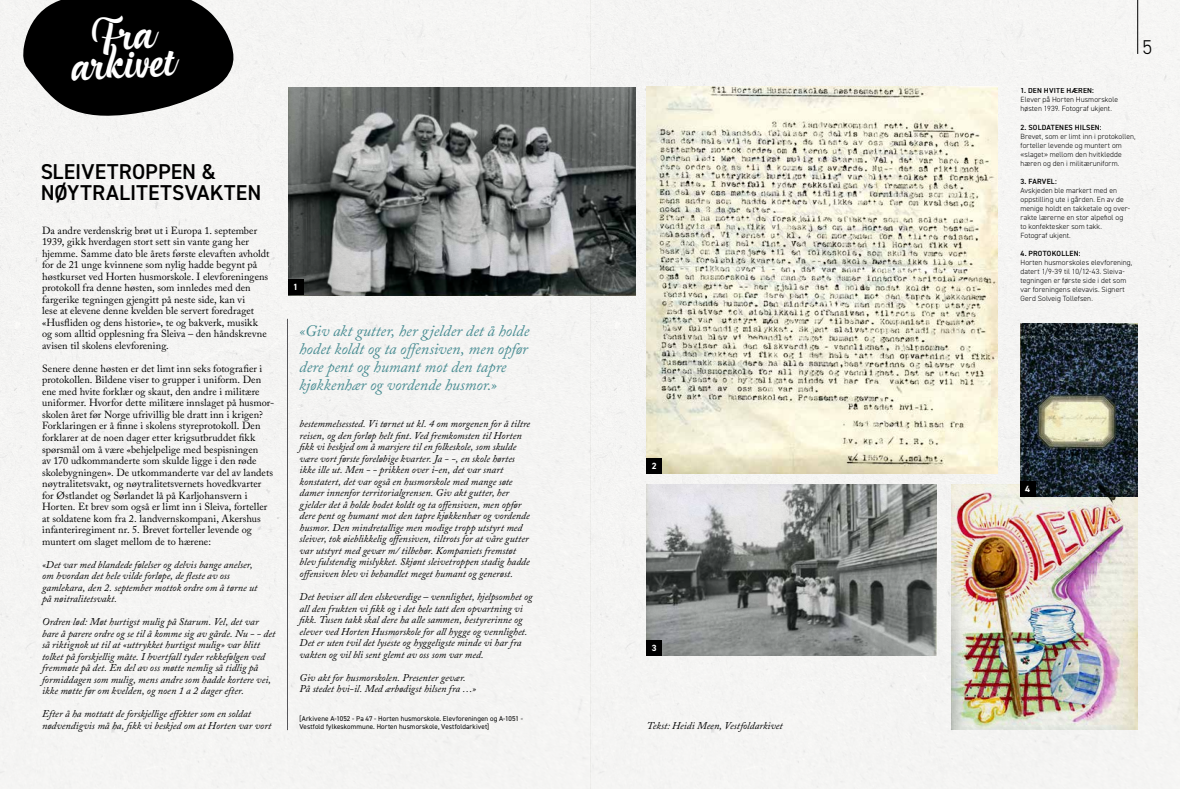
<style>
.page{position:relative;width:1180px;height:789px;background:#fff}
.page>*{position:absolute;margin:0;border:0;box-sizing:border-box;transform-origin:0 0}
.t1{font:41px "Handycheera";color:#fff}
.t2{font:600 21.5px/21.5px "DIN2014";letter-spacing:.01em;color:#000}
.t3{font:300 20px "DIN2014";color:#000}
.t4{font:italic 16px/18px "Adobe Caslon Pro";color:#488c92}
.t5{font:italic 10.3px/11.5px "Adobe Caslon Pro";color:#000}
.t6{font:10.3px/11.5px "Adobe Caslon Pro";letter-spacing:.005em;color:#000}
.t7{font:700 9px "DIN2014";color:#fff}
.t8{font:300 7.5px/9px "DIN2014";letter-spacing:.01em;color:#000}
.t9{font:600 7.5px "DIN2014";letter-spacing:.025em;color:#000}
.t10{font:7px/8px "DIN2014";letter-spacing:.01em;color:#000}
</style>
<div class="page">
<div style="left:0;top:0;width:590px;height:788px;background:#f4f4f3"></div>
<div style="left:590px;top:0;width:589px;height:788px;background:#f5f4f3"></div>
<hr style="left:1137px;top:0;width:1px;height:54px;background:#000">
<hr style="left:287px;top:318px;width:1px;height:411px;background:#56565a">
<img style="left:951px;top:484px;width:186px;height:245px">
<img style="left:1020px;top:323px;width:117px;height:173px">
<img style="left:646px;top:484px;width:290px;height:171px">
<img style="left:288px;top:88px;width:347px;height:207px">
<img style="left:646px;top:86px;width:351px;height:387px">
<div style="left:288px;top:279px;width:15px;height:16px;background:#000"></div>
<div style="left:646px;top:457px;width:15px;height:16px;background:#000"></div>
<div style="left:1019px;top:480px;width:15px;height:16px;background:#000"></div>
<div style="left:646px;top:639px;width:15px;height:16px;background:#000"></div>
<svg style="left:23px;top:0;width:211px;height:117px"></svg>
<h1 class="t1" style="left:69px;top:37px;width:105px;rotate:-3deg">arkivet</h1>
<h3 class="t3" style="left:1142px;top:35px;width:11px">5</h3>
<h2 class="t2" style="left:40px;top:160px;width:222px">SLEIVETROPPEN &amp;<br>NØYTRALITETSVAKTEN</h2>
<p class="t6" style="left:42px;top:224px;width:229px">Da andre verdenskrig brøt ut i Europa 1. september 1939, gikk hverdagen stort sett sin vante gang her hjemme. Samme dato ble årets første elevaften avholdt for de 21 unge kvinnene som nylig hadde begynt på høstkurset ved Horten husmorskole. I elevforeningens protokoll fra denne høsten, som innledes med den fargerike tegningen gjengitt på neste side, kan vi<br>lese at elevene denne kvelden ble servert foredraget «Husfliden og dens historie», te og bakverk, musikk og som alltid opplesning fra Sleiva – den håndskrevne avisen til skolens elevforening.</p>
<p class="t6" style="left:42px;top:362px;width:233px">Senere denne høsten er det limt inn seks fotografier i protokollen. Bildene viser to grupper i uniform. Den ene med hvite forklær og skaut, den andre i militære uniformer. Hvorfor dette militære innslaget på husmor&shy;skolen året før Norge ufrivillig ble dratt inn i krigen?<br>Forklaringen er å finne i skolens styreprotokoll. Den forklarer at de noen dager etter krigsutbruddet fikk spørsmål om å være «behjelpelige med bespisningen<br>av 170 udkommanderte som skulde ligge i den røde skolebygningen». De utkommanderte var del av landets nøytralitetsvakt, og nøytralitetsvernets hovedkvarter for Østlandet og Sørlandet lå på Karljohansvern i Horten. Et brev som også er limt inn i Sleiva, forteller at soldatene kom fra 2. landvernskompani, Akershus infanteriregiment nr. 5. Brevet forteller levende og muntert om slaget mellom de to hærene:</p>
<p class="t5" style="left:42px;top:558px;width:217px">«Det var med blandede følelser og delvis bange anelser, om hvordan det hele vilde forløpe, de fleste av oss gamlekara, den 2. september mottok ordre om å tørne ut på nøitralitetsvakt.</p>
<p class="t5" style="left:42px;top:615px;width:235px">Ordren lød: Møt hurtigst mulig på Starum. Vel, det var bare å parere ordre og se til å komme sig av gårde. Nu - - det så riktignok ut til at «uttrykket hurtigst mulig» var blitt tolket på forskjellig måte. I hvertfall tyder rekkefølgen ved fremmøte på det. En del av oss møtte nemlig så tidlig på formiddagen som mulig, mens andre som hadde kortere vei, ikke møtte før om kvelden, og noen 1 a 2 dager efter.</p>
<p class="t5" style="left:42px;top:707px;width:231px">Efter å ha mottatt de forskjellige effekter som en soldat nødvendigvis må ha, fikk vi beskjed om at Horten var vort</p>
<p class="t7" style="left:293px;top:281px;width:6px">1</p>
<h3 class="t4" style="left:299px;top:321px;width:231px">«Giv akt gutter, her gjelder det å holde hodet koldt og ta offensiven, men opfør dere pent og humant mot den tapre kjøkkenhær og vordende husmor.»</h3>
<p class="t5" style="left:299px;top:417px;width:232px">bestemmelsessted. Vi tørnet ut kl. 4 om morgenen for å tiltre reisen, og den forløp helt fint. Ved fremkomsten til Horten fikk vi beskjed om å marsjere til en folkeskole, som skulde være vort første foreløbige kvarter. Ja - -, en skole hørtes ikke ille ut. Men - - prikken over i-en, det var snart konstatert, det var også en husmorskole med mange søte damer innenfor territorialgrensen. Giv akt gutter, her gjelder det å holde hodet koldt og ta offensiven, men opfør dere pent og humant mot den tapre kjøkkenhær og vordende husmor. Den mindretallige men modige tropp utstyrt med sleiver, tok øieblikkelig offensiven, tiltrots for at våre gutter var utstyrt med gevær m/ tilbehør. Kompaniets fremstøt blev fulstendig mislykket. Skjønt sleivetroppen stadig hadde offensiven blev vi behandlet meget humant og generøst.</p>
<p class="t5" style="left:299px;top:590px;width:235px">Det beviser all den elskeverdige – vennlighet, hjelpsomhet og all den frukten vi fikk og i det hele tatt den opvartning vi fikk. Tusen takk skal dere ha alle sammen, bestyrerinne og elever ved Horten Husmorskole for all hygge og vennlighet.<br>Det er uten tvil det lyseste og hyggeligste minde vi har fra vakten og vil bli sent glemt av oss som var med.</p>
<p class="t5" style="left:299px;top:670px;width:178px">Giv akt for husmorskolen. Presenter gevær.<br>På stedet hvi-il. Med ærbødigst hilsen fra …»</p>
<p class="t10" style="left:299px;top:713px;width:225px">[Arkivene A-1052 - Pa 47 - Horten husmorskole. Elevforeningen og A-1051 -<br>Vestfold fylkeskommune. Horten husmorskole, Vestfoldarkivet]</p>
<p class="t5" style="left:646px;top:718px;width:137px">Tekst: Heidi Meen, Vestfoldarkivet</p>
<p class="t7" style="left:651px;top:459px;width:6px">2</p>
<p class="t7" style="left:651px;top:641px;width:6px">3</p>
<p class="t9" style="left:1020px;top:86px;width:75px">1. DEN HVITE HÆREN:</p>
<p class="t8" style="left:1020px;top:95px;width:99px">Elever på Horten Husmorskole høsten 1939. Fotograf ukjent.</p>
<p class="t9" style="left:1020px;top:122px;width:83px">2. SOLDATENES HILSEN:</p>
<p class="t8" style="left:1020px;top:131px;width:117px">Brevet, som er limt inn i protokollen, forteller levende og muntert om «slaget» mellom den hvitkledde hæren og den i militæruniform.</p>
<p class="t9" style="left:1020px;top:176px;width:38px">3. FARVEL:</p>
<p class="t8" style="left:1020px;top:185px;width:111px">Avskjeden ble markert med en oppstilling ute i gården. En av de menige holdt en takketale og over&shy;rakte lærerne en stor alpefiol og to konfektesker som takk.<br>Fotograf ukjent.</p>
<p class="t9" style="left:1020px;top:248px;width:61px">4. PROTOKOLLEN:</p>
<p class="t8" style="left:1020px;top:257px;width:113px">Horten husmorskoles elevforening, datert 1/9-39 til 10/12-43. Sleiva&shy;tegningen er første side i det som var foreningens elevavis. Signert Gerd Solveig Tollefsen.</p>
<p class="t7" style="left:1024px;top:482px;width:6px">4</p>
</div>
